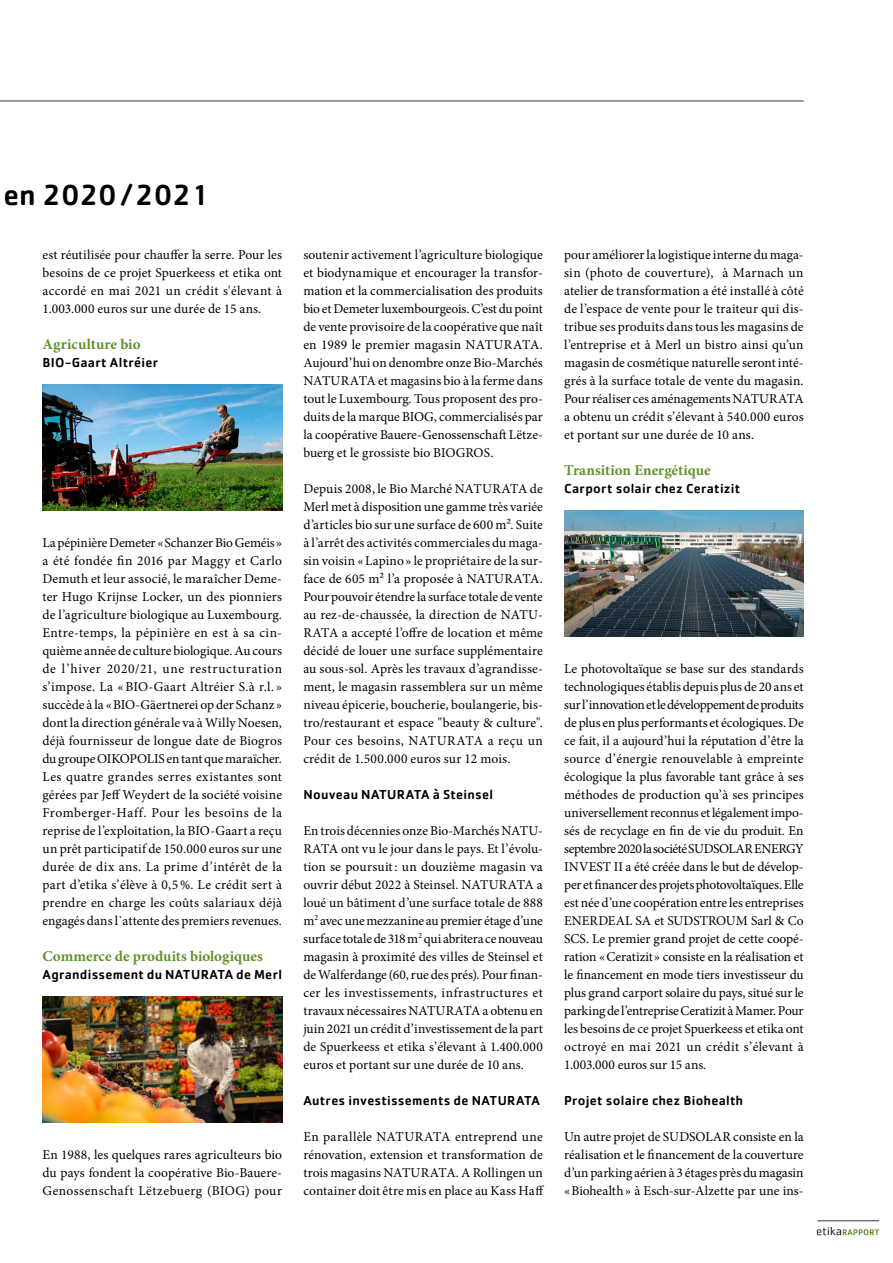
<style>
.page{position:relative;width:893px;height:1263px;background:#fff}
.page>*{position:absolute;margin:0;border:0;box-sizing:border-box;transform-origin:0 0}
.t1{font:500 30px "Cachet";color:#000}
.t2{font:700 15px "Minion Pro";color:#63902b}
.t3{font:13.5px/18px "Minion Pro";letter-spacing:.01em;color:#000;text-align:justify}
.t4{font:500 13.5px "Cachet";letter-spacing:.02em;color:#000}
</style>
<div class="page">
<svg style="left:817px;top:1227px;width:62px;height:8px"></svg>
<hr style="left:817px;top:1220px;width:62px;height:1px;background:#423435">
<img style="left:43px;top:385px;width:239px;height:126px">
<img style="left:43px;top:997px;width:239px;height:126px">
<img style="left:564px;top:511px;width:240px;height:126px">
<hr style="left:0;top:101px;width:804px;height:1px;background:#423435">
<h1 class="t1" style="left:3px;top:176px;width:208px">en 2020/2021</h1>
<p class="t3" style="left:43px;top:245px;width:241px">est réutilisée pour chauffer la serre. Pour les besoins de ce projet Spuerkeess et etika ont accordé en mai 2021 un crédit s'élevant à 1.003.000 euros sur une durée de 15 ans.</p>
<p class="t2" style="left:43px;top:333px;width:100px">Agriculture bio</p>
<p class="t4" style="left:43px;top:354px;width:117px">BIO-Gaart Altréier</p>
<p class="t3" style="left:43px;top:533px;width:241px">La pépinière Demeter «Schanzer Bio Geméis» a été fondée fin 2016 par Maggy et Carlo Demuth et leur associé, le maraîcher Deme&shy;ter Hugo Krijnse Locker, un des pionniers de l’agriculture biologique au Luxembourg.<br>Entre-temps, la pépinière en est à sa cin&shy;quième année de culture biologique. Au cours de l’hiver 2020/21, une restructuration s’impose. La «BIO-Gaart Altréier S.à r.l. » succède à la «BIO-Gäertnerei op der Schanz» dont la direction générale va à Willy Noesen, déjà fournisseur de longue date de Biogros du groupe OIKOPOLIS en tant que maraïcher.<br>Les quatre grandes serres existantes sont gérées par Jeff Weydert de la société voisine Fromberger-Haff. Pour les besoins de la reprise de l’exploitation, la BIO-Gaart a reçu un prêt participatif de 150.000 euros sur une durée de dix ans. La prime d’intérêt de la part d’etika s’élève à 0,5%. Le crédit sert à prendre en charge les coûts salariaux déjà engagés dans l`attente des premiers revenues.</p>
<p class="t2" style="left:43px;top:945px;width:222px">Commerce de produits biologiques</p>
<p class="t4" style="left:43px;top:966px;width:241px">Agrandissement du NATURATA de Merl</p>
<p class="t3" style="left:43px;top:1145px;width:241px">En 1988, les quelques rares agriculteurs bio du pays fondent la coopérative Bio-Bauere-Genossenschaft Lëtzebuerg (BIOG) pour</p>
<p class="t3" style="left:303px;top:245px;width:241px">soutenir activement l’agriculture biologique et biodynamique et encourager la transfor&shy;mation et la commercialisation des produits bio et Demeter luxembourgeois. C’est du point de vente provisoire de la coopérative que naît en 1989 le premier magasin NATURATA.<br>Aujourd’hui on denombre onze Bio-Marchés NATURATA et magasins bio à la ferme dans tout le Luxembourg. Tous proposent des pro&shy;duits de la marque BIOG, commercialisés par la coopérative Bauere-Genossenschaft Lëtze&shy;buerg et le grossiste bio BIOGROS.</p>
<p class="t3" style="left:303px;top:479px;width:241px">Depuis 2008, le Bio Marché NATURATA de Merl met à disposition une gamme très variée d’articles bio sur une surface de 600 m². Suite à l’arrêt des activités commerciales du maga&shy;sin voisin «Lapino» le propriétaire de la sur&shy;face de 605 m² l’a proposée à NATURATA.<br>Pour pouvoir étendre la surface totale de vente au rez-de-chaussée, la direction de NATU-RATA a accepté l’offre de location et même décidé de louer une surface supplémentaire au sous-sol. Après les travaux d’agrandisse&shy;ment, le magasin rassemblera sur un même niveau épicerie, boucherie, boulangerie, bis&shy;tro/restaurant et espace "beauty &amp; culture".<br>Pour ces besoins, NATURATA a reçu un crédit de 1.500.000 euros sur 12 mois.</p>
<p class="t4" style="left:303px;top:786px;width:191px">Nouveau NATURATA à Steinsel</p>
<p class="t3" style="left:303px;top:821px;width:241px">En trois décennies onze Bio-Marchés NATU-RATA ont vu le jour dans le pays. Et l’évolu&shy;tion se poursuit: un douzième magasin va ouvrir début 2022 à Steinsel. NATURATA a loué un bâtiment d’une surface totale de 888 m<sup>2</sup> avec une mezzanine au premier étage d’une surface totale de 318 m<sup>2</sup> qui abritera ce nouveau magasin à proximité des villes de Steinsel et de Walferdange (60, rue des prés). Pour finan&shy;cer les investissements, infrastructures et travaux nécessaires NATURATA a obtenu en juin 2021 un crédit d’investissement de la part de Spuerkeess et etika s’élevant à 1.400.000 euros et portant sur une durée de 10 ans.</p>
<p class="t4" style="left:303px;top:1092px;width:238px">Autres investissements de NATURATA</p>
<p class="t3" style="left:303px;top:1127px;width:242px">En parallèle NATURATA entreprend une rénovation, extension et transformation de trois magasins NATURATA. A Rollingen un container doit être mis en place au Kass Haff</p>
<p class="t3" style="left:564px;top:245px;width:241px">pour améliorer la logistique interne du maga&shy;sin (photo de couverture), à Marnach un atelier de transformation a été installé à côté de l’espace de vente pour le traiteur qui dis&shy;tribue ses produits dans tous les magasins de l’entreprise et à Merl un bistro ainsi qu’un magasin de cosmétique naturelle seront inté&shy;grés à la surface totale de vente du magasin.<br>Pour réaliser ces aménagements NATURATA a obtenu un crédit s’élevant à 540.000 euros et portant sur une durée de 10 ans.</p>
<p class="t2" style="left:564px;top:459px;width:148px">Transition Energétique</p>
<p class="t4" style="left:564px;top:480px;width:178px">Carport solair chez Ceratizit</p>
<p class="t3" style="left:564px;top:659px;width:241px">Le photovoltaïque se base sur des standards technologiques établis depuis plus de 20 ans et sur l’innovation et le développement de produits de plus en plus performants et écologiques. De ce fait, il a aujourd’hui la réputation d’être la source d’énergie renouvelable à empreinte écologique la plus favorable tant grâce à ses méthodes de production qu’à ses principes universellement reconnus et légalement impo&shy;sés de recyclage en fin de vie du produit. En septembre 2020 la société SUDSOLAR ENERGY INVEST II a été créée dans le but de dévelop&shy;per et financer des projets photovoltaïques. Elle est née d’une coopération entre les entreprises ENERDEAL SA et SUDSTROUM Sarl &amp; Co SCS. Le premier grand projet de cette coopé&shy;ration «Ceratizit» consiste en la réalisation et le financement en mode tiers investisseur du plus grand carport solaire du pays, situé sur le parking de l’entreprise Ceratizit à Mamer. Pour les besoins de ce projet Spuerkeess et etika ont octroyé en mai 2021 un crédit s’élevant à 1.003.000 euros sur 15 ans.</p>
<p class="t4" style="left:564px;top:1092px;width:180px">Projet solaire chez Biohealth</p>
<p class="t3" style="left:564px;top:1127px;width:241px">Un autre projet de SUDSOLAR consiste en la réalisation et le financement de la couverture d’un parking aérien à 3 étages près du magasin «Biohealth» à Esch-sur-Alzette par une ins-</p>
</div>
